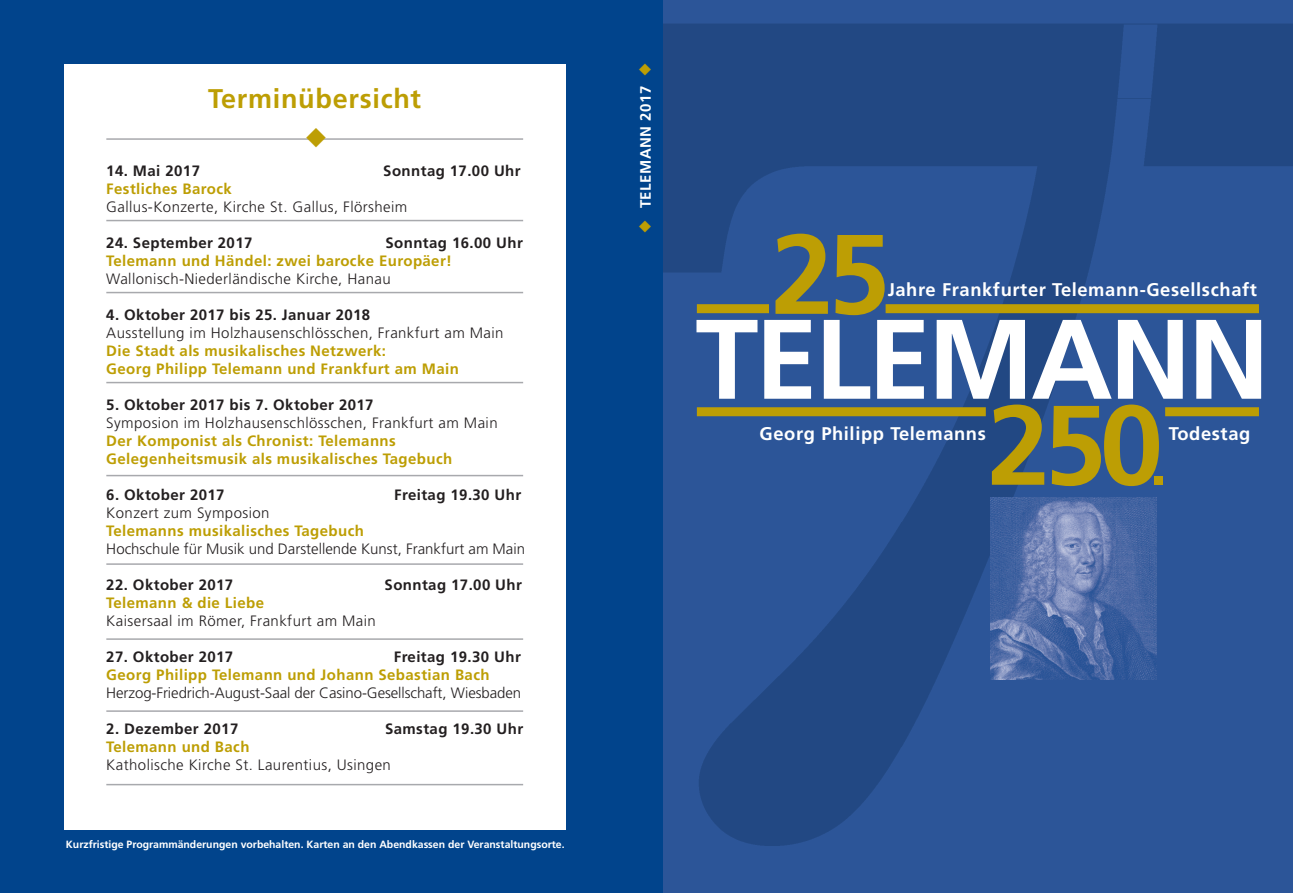
<style>
.page{position:relative;width:1293px;height:893px;background:#01448c}
.page>*{position:absolute;margin:0;border:0;box-sizing:border-box;transform-origin:0 0}
.t1{font:700 112.95px "Frutiger";letter-spacing:-.03em;color:#fff}
.t2{font:700 112.95px "Frutiger";color:#bd9e04}
.t3{font:700 27px "Frutiger";letter-spacing:.025em;color:#bd9e04}
.t4{font:700 18.3px "Frutiger";letter-spacing:.03em;color:#fff}
.t5{font:700 15px/18px "Frutiger";letter-spacing:.025em;color:#bd9e04}
.t6{font:300 15px "Frutiger";letter-spacing:.025em;color:#231f20}
.t7{font:700 15px "Frutiger";letter-spacing:.025em;color:#231f20}
.t8{font:300 15px "Frutiger";letter-spacing:-.005em;color:#231f20}
.t9{font:300 15px "Frutiger";color:#231f20}
.t10{font:700 15px "Frutiger";letter-spacing:.03em;color:#fff}
.t11{font:700 10.5px "Frutiger";color:#fff}
.s1{color:#bd9e04}
.s2{font-size:60.75px}
</style>
<div class="page">
<div style="left:64px;top:64px;width:502px;height:765px;background:#fff"></div>
<hr style="left:106px;top:220px;width:417px;height:1px;background:#a8a9ad">
<hr style="left:106px;top:292px;width:417px;height:1px;background:#a8a9ad">
<hr style="left:106px;top:382px;width:417px;height:1px;background:#a8a9ad">
<hr style="left:106px;top:475px;width:417px;height:1px;background:#a8a9ad">
<hr style="left:106px;top:563px;width:417px;height:2px;background:#a8a9ad">
<hr style="left:106px;top:638px;width:417px;height:2px;background:#a8a9ad">
<hr style="left:106px;top:710px;width:417px;height:2px;background:#a8a9ad">
<hr style="left:106px;top:784px;width:417px;height:1px;background:#a8a9ad">
<hr style="left:106px;top:138px;width:417px;height:2px;background:#a8a9ad">
<img style="left:663px;top:0;width:630px;height:893px">
<div style="left:885px;top:304px;width:374px;height:9px;background:#bd9e04"></div>
<div style="left:697px;top:304px;width:72px;height:9px;background:#bd9e04"></div>
<div style="left:697px;top:407px;width:289px;height:9px;background:#bd9e04"></div>
<div style="left:1165px;top:407px;width:94px;height:9px;background:#bd9e04"></div>
<img style="left:990px;top:497px;width:167px;height:183px">
<svg style="left:307px;top:138px;width:19px;height:2px"></svg>
<h2 class="t3" style="left:208px;top:88px;width:214px">Terminübersicht</h2>
<p class="t7" style="left:106px;top:165px;width:95px">14. Mai 2017</p>
<p class="t7" style="left:383px;top:165px;width:139px">Sonntag 17.00 Uhr</p>
<p class="t5" style="left:106px;top:181px;width:127px">Festliches Barock</p>
<p class="t6" style="left:106px;top:201px;width:303px">Gallus-Konzerte, Kirche St. Gallus, Flörsheim</p>
<p class="t7" style="left:106px;top:237px;width:148px">24. September 2017</p>
<p class="t7" style="left:385px;top:237px;width:139px">Sonntag 16.00 Uhr</p>
<p class="t5" style="left:106px;top:253px;width:347px">Telemann und Händel: zwei barocke Europäer!</p>
<p class="t6" style="left:106px;top:273px;width:286px">Wallonisch-Niederländische Kirche, Hanau</p>
<p class="t7" style="left:106px;top:309px;width:265px">4. Oktober 2017 bis 25. Januar 2018</p>
<p class="t6" style="left:106px;top:327px;width:399px">Ausstellung im Holzhausenschlösschen, Frankfurt am Main</p>
<p class="t5" style="left:106px;top:343px;width:354px">Die Stadt als musikalisches Netzwerk:<br>Georg Philipp Telemann und Frankfurt am Main</p>
<p class="t7" style="left:106px;top:399px;width:269px">5. Oktober 2017 bis 7. Oktober 2017</p>
<p class="t6" style="left:106px;top:417px;width:393px">Symposion im Holzhausenschlösschen, Frankfurt am Main</p>
<p class="t5" style="left:106px;top:433px;width:347px">Der Komponist als Chronist: Telemanns<br>Gelegenheitsmusik als musikalisches Tagebuch</p>
<p class="t7" style="left:106px;top:489px;width:120px">6. Oktober 2017</p>
<p class="t7" style="left:394px;top:489px;width:129px">Freitag 19.30 Uhr</p>
<p class="t6" style="left:106px;top:507px;width:165px">Konzert zum Symposion</p>
<p class="t5" style="left:106px;top:523px;width:259px">Telemanns musikalisches Tagebuch</p>
<p class="t9" style="left:106px;top:543px;width:420px">Hochschule für Musik und Darstellende Kunst, Frankfurt am Main</p>
<p class="t7" style="left:106px;top:579px;width:128px">22. Oktober 2017</p>
<p class="t7" style="left:384px;top:579px;width:139px">Sonntag 17.00 Uhr</p>
<p class="t5" style="left:106px;top:595px;width:159px">Telemann &amp; die Liebe</p>
<p class="t6" style="left:106px;top:615px;width:271px">Kaisersaal im Römer, Frankfurt am Main</p>
<p class="t7" style="left:106px;top:651px;width:128px">27. Oktober 2017</p>
<p class="t7" style="left:394px;top:651px;width:129px">Freitag 19.30 Uhr</p>
<p class="t5" style="left:106px;top:667px;width:385px">Georg Philipp Telemann und Johann Sebastian Bach</p>
<p class="t8" style="left:106px;top:687px;width:416px">Herzog-Friedrich-August-Saal der Casino-Gesellschaft, Wiesbaden</p>
<p class="t7" style="left:106px;top:723px;width:133px">2. Dezember 2017</p>
<p class="t7" style="left:385px;top:723px;width:140px">Samstag 19.30 Uhr</p>
<p class="t5" style="left:106px;top:739px;width:145px">Telemann und Bach</p>
<p class="t6" style="left:106px;top:759px;width:286px">Katholische Kirche St. Laurentius, Usingen</p>
<p class="t11" style="left:66px;top:840px;width:500px">Kurzfristige Programmänderungen vorbehalten. Karten an den Abendkassen der Veranstaltungsorte.</p>
<p class="t10" style="left:639px;top:233px;width:171px;rotate:-90deg"><span class="s1">◆</span> TELEMANN 2017 <span class="s1">◆</span></p>
<h1 class="t2" style="left:771px;top:229px;width:121px">25</h1>
<p class="t4" style="left:887px;top:282px;width:371px">Jahre Frankfurter Telemann-Gesellschaft</p>
<h1 class="t1" style="left:695px;top:314px;width:575px">TELEMANN</h1>
<h1 class="t2" style="left:987px;top:400px;width:181px">250<span class="s2">.</span></h1>
<p class="t4" style="left:759px;top:426px;width:228px">Georg Philipp Telemanns</p>
<p class="t4" style="left:1168px;top:426px;width:83px">Todestag</p>
</div>
